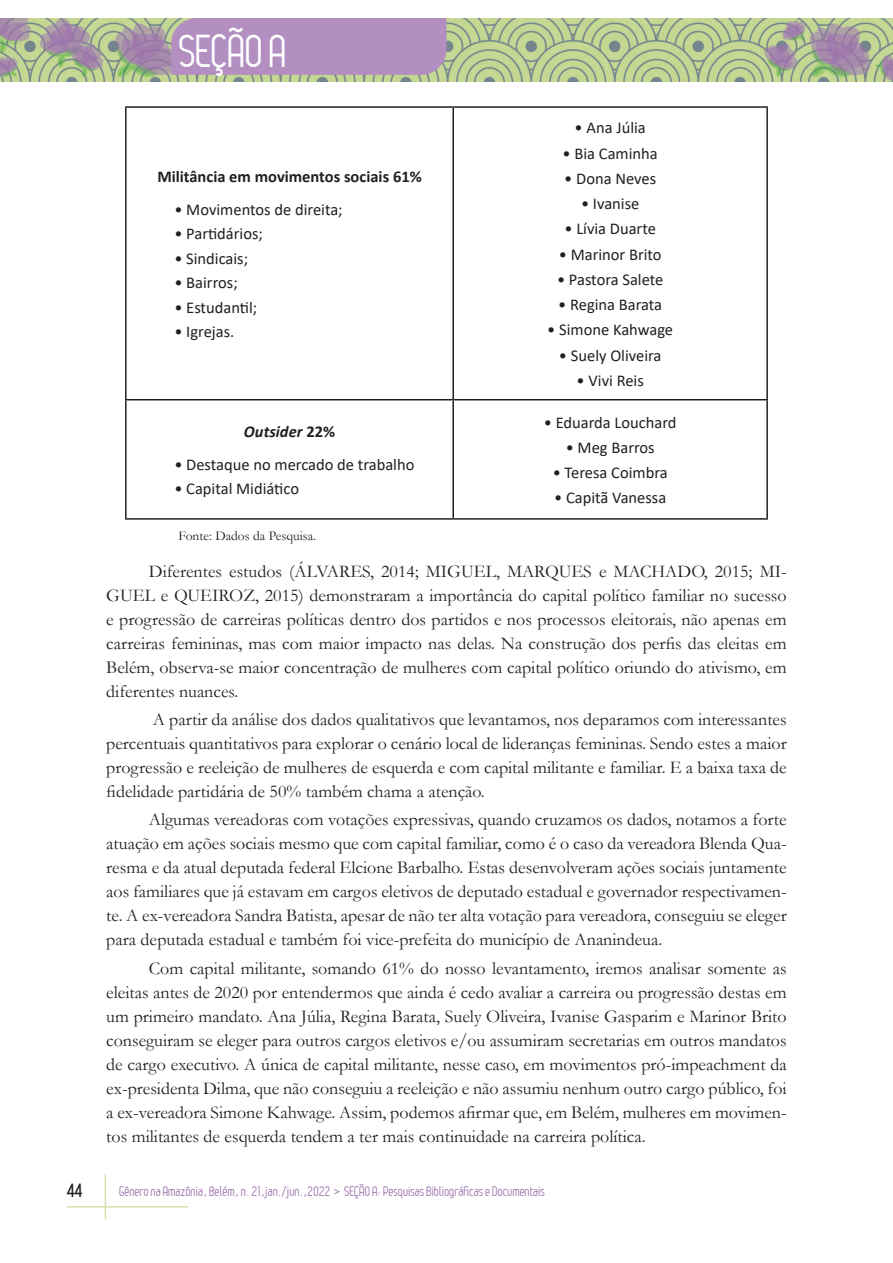
<style>
.page{position:relative;width:893px;height:1263px;background:#fff}
.page>*{position:absolute;margin:0;border:0;box-sizing:border-box;transform-origin:0 0}
.t1{font:45px "Leger";letter-spacing:-.01em;color:#fff}
.Texto{font:18px/24px "Garamond";color:#231f20;text-align:justify}
.t2{font:700 18px "Leger";color:#231f20}
.t3{font:16.5px "Calibri";color:#231f20}
.t4{font:700 16.5px "Calibri";color:#231f20}
.t5{font:italic 700 16.5px "Calibri";color:#231f20}
.t6{font:13.5px "Leger";color:#9f73af}
.Fonte{font:13.5px "Garamond";color:#231f20}
.s1{font-style:normal}
</style>
<div class="page">
<hr style="left:105px;top:1174px;width:1px;height:45px;background:#d2e0ac">
<hr style="left:67px;top:1206px;width:121px;height:1px;background:#d2e0ac">
<img style="left:0;top:18px;width:893px;height:64px">
<div style="left:171px;top:18px;width:275px;height:57px;background:#b28fc0"></div>
<hr style="left:125px;top:106px;width:328px;height:2px;background:#231f20">
<hr style="left:125px;top:108px;width:2px;height:291px;background:#231f20">
<hr style="left:453px;top:106px;width:315px;height:2px;background:#231f20">
<hr style="left:452px;top:108px;width:2px;height:291px;background:#231f20">
<hr style="left:766px;top:108px;width:2px;height:291px;background:#231f20">
<hr style="left:125px;top:399px;width:328px;height:1px;background:#231f20">
<hr style="left:125px;top:400px;width:2px;height:118px;background:#231f20">
<hr style="left:453px;top:399px;width:315px;height:1px;background:#231f20">
<hr style="left:452px;top:400px;width:2px;height:118px;background:#231f20">
<hr style="left:766px;top:400px;width:2px;height:118px;background:#231f20">
<hr style="left:125px;top:518px;width:328px;height:2px;background:#231f20">
<hr style="left:453px;top:518px;width:315px;height:2px;background:#231f20">
<h1 class="t1" style="left:179px;top:26px;width:110px">SEÇÃO A</h1>
<p class="t4" style="left:157px;top:165px;width:266px">Militância em movimentos sociais 61%</p>
<p class="t3" style="left:174px;top:198px;width:170px">• Movimentos de direita;</p>
<p class="t3" style="left:174px;top:222px;width:90px">• Partidários;</p>
<p class="t3" style="left:174px;top:247px;width:75px">• Sindicais;</p>
<p class="t3" style="left:174px;top:271px;width:65px">• Bairros;</p>
<p class="t3" style="left:174px;top:296px;width:84px">• Estudantil;</p>
<p class="t3" style="left:174px;top:320px;width:62px">• Igrejas.</p>
<p class="t5" style="left:244px;top:420px;width:93px">Outsider <span class="s1">22%</span></p>
<p class="t3" style="left:174px;top:453px;width:242px">• Destaque no mercado de trabalho</p>
<p class="t3" style="left:174px;top:477px;width:126px">• Capital Midiático</p>
<p class="t3" style="left:575px;top:116px;width:73px">• Ana Júlia</p>
<p class="t3" style="left:563px;top:142px;width:97px">• Bia Caminha</p>
<p class="t3" style="left:564px;top:167px;width:93px">• Dona Neves</p>
<p class="t3" style="left:581px;top:192px;width:60px">• Ivanise</p>
<p class="t3" style="left:564px;top:217px;width:93px">• Lívia Duarte</p>
<p class="t3" style="left:559px;top:243px;width:104px">• Marinor Brito</p>
<p class="t3" style="left:557px;top:268px;width:108px">• Pastora Salete</p>
<p class="t3" style="left:558px;top:293px;width:105px">• Regina Barata</p>
<p class="t3" style="left:547px;top:318px;width:127px">• Simone Kahwage</p>
<p class="t3" style="left:559px;top:344px;width:104px">• Suely Oliveira</p>
<p class="t3" style="left:577px;top:369px;width:69px">• Vivi Reis</p>
<p class="t3" style="left:544px;top:411px;width:134px">• Eduarda Louchard</p>
<p class="t3" style="left:566px;top:436px;width:91px">• Meg Barros</p>
<p class="t3" style="left:553px;top:461px;width:117px">• Teresa Coimbra</p>
<p class="t3" style="left:554px;top:486px;width:114px">• Capitã Vanessa</p>
<p class="Fonte" style="left:179px;top:527px;width:139px">Fonte: Dados da Pesquisa.</p>
<p class="Texto" style="left:106px;top:559px;width:682px;text-indent:43px">Diferentes estudos (ÁLVARES, 2014; MIGUEL, MARQUES e MACHADO, 2015; MI-GUEL e QUEIROZ, 2015) demonstraram a importância do capital político familiar no sucesso e progressão de carreiras políticas dentro dos partidos e nos processos eleitorais, não apenas em carreiras femininas, mas com maior impacto nas delas. Na construção dos perfis das eleitas em Belém, observa-se maior concentração de mulheres com capital político oriundo do ativismo, em diferentes nuances.</p>
<p class="Texto" style="left:106px;top:707px;width:682px;text-indent:47px">A partir da análise dos dados qualitativos que levantamos, nos deparamos com interessantes percentuais quantitativos para explorar o cenário local de lideranças femininas. Sendo estes a maior progressão e reeleição de mulheres de esquerda e com capital militante e familiar. E a baixa taxa de fidelidade partidária de 50% também chama a atenção.</p>
<p class="Texto" style="left:106px;top:807px;width:682px;text-indent:43px">Algumas vereadoras com votações expressivas, quando cruzamos os dados, notamos a forte atuação em ações sociais mesmo que com capital familiar, como é o caso da vereadora Blenda Qua&shy;resma e da atual deputada federal Elcione Barbalho. Estas desenvolveram ações sociais juntamente aos familiares que já estavam em cargos eletivos de deputado estadual e governador respectivamen&shy;te. A ex-vereadora Sandra Batista, apesar de não ter alta votação para vereadora, conseguiu se eleger para deputada estadual e também foi vice-prefeita do município de Ananindeua.</p>
<p class="Texto" style="left:106px;top:955px;width:682px;text-indent:43px">Com capital militante, somando 61% do nosso levantamento, iremos analisar somente as eleitas antes de 2020 por entendermos que ainda é cedo avaliar a carreira ou progressão destas em um primeiro mandato. Ana Júlia, Regina Barata, Suely Oliveira, Ivanise Gasparim e Marinor Brito conseguiram se eleger para outros cargos eletivos e/ou assumiram secretarias em outros mandatos de cargo executivo. A única de capital militante, nesse caso, em movimentos pró-impeachment da ex-presidenta Dilma, que não conseguiu a reeleição e não assumiu nenhum outro cargo público, foi a ex-vereadora Simone Kahwage. Assim, podemos afirmar que, em Belém, mulheres em movimen&shy;tos militantes de esquerda tendem a ter mais continuidade na carreira política.</p>
<p class="t2" style="left:67px;top:1180px;width:17px">44</p>
<p class="t6" style="left:119px;top:1183px;width:427px">Gênero na Amazônia, Belém, n. 21,jan./jun.,2022 &gt; SEÇÃO A: Pesquisas Bibliográficas e Documentais</p>
</div>
